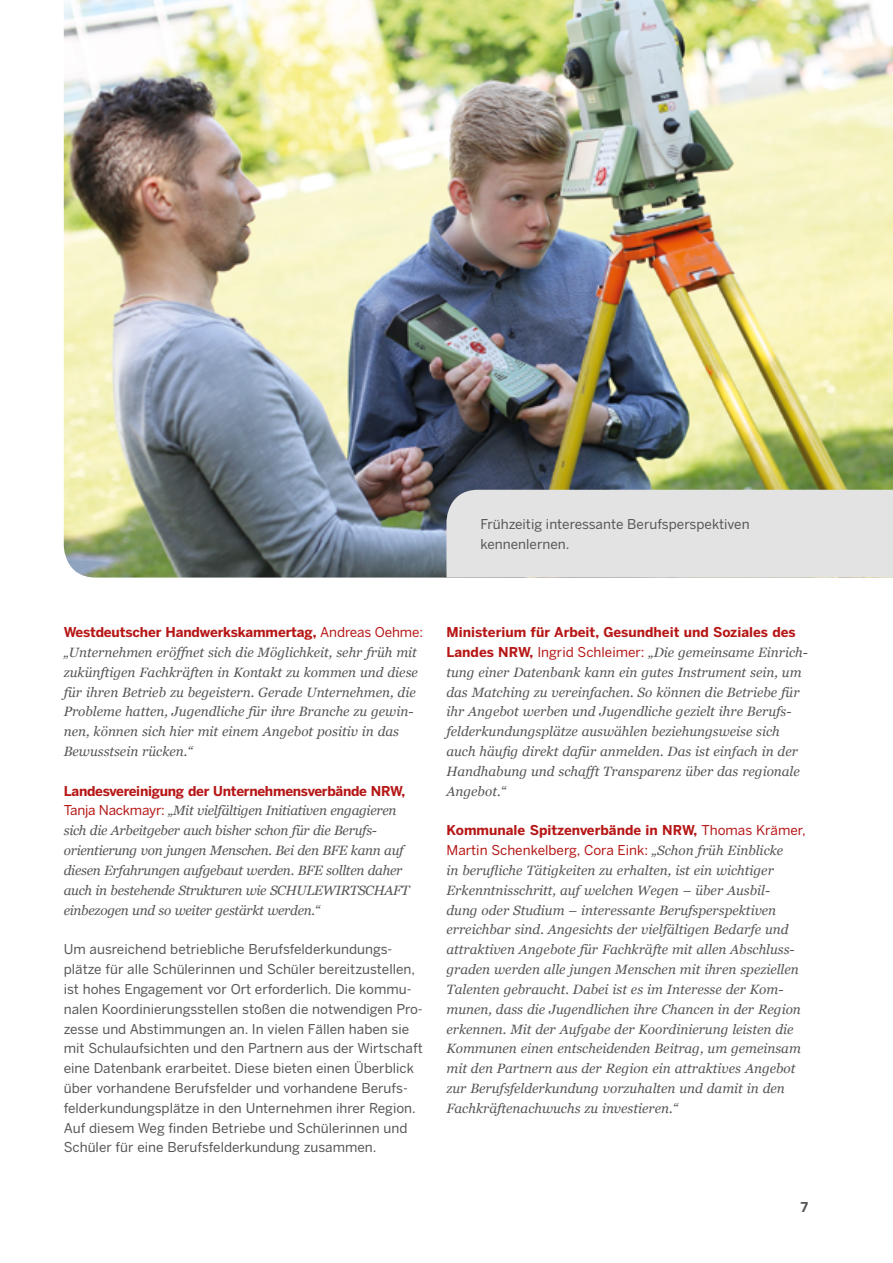
<style>
.page{position:relative;width:893px;height:1263px;background:#fff}
.page>*{position:absolute;margin:0;border:0;box-sizing:border-box;transform-origin:0 0}
.zitate{font:italic 13.5px/19.8px "Georgia";color:#565656}
.bodytext{font:13.5px/19.8px "Benton Sans";color:#565656}
.zitate-2{font:italic 13.5px/19.8px "Georgia";letter-spacing:-.02em;color:#565656}
.zitate-3{font:700 13.5px "Benton Sans";letter-spacing:-.01em;color:#b61716}
.t1{font:700 13.5px "Benton Sans";color:#565656}
.s1{font-weight:400}
.s2{font-family:"Benton Sans";font-weight:700;font-style:normal;color:#b61716}
.s3{font-family:"Benton Sans";font-style:normal;color:#b61716}
</style>
<div class="page">
<img style="left:64px;top:0;width:829px;height:577px">
<div style="left:446px;top:490px;width:447px;height:87px;background:#e3e3e3"></div>
<p class="bodytext" style="left:480px;top:514px;width:271px">Frühzeitig interessante Berufsperspektiven kennenlernen.</p>
<p class="zitate-3" style="left:64px;top:624px;width:361px">Westdeutscher Handwerkskammertag, <span class="s1">Andreas Oehme:</span></p>
<p class="zitate" style="left:64px;top:642px;width:356px">„Unternehmen eröffnet sich die Möglichkeit, sehr früh mit zukünftigen Fachkräften in Kontakt zu kommen und diese für ihren Betrieb zu begeistern. Gerade Unternehmen, die Probleme hatten, Jugendliche für ihre Branche zu gewin&shy;nen, können sich hier mit einem Angebot positiv in das Bewusstsein rücken.“</p>
<p class="zitate-2" style="left:64px;top:780px;width:347px"><span class="s2">Landesvereinigung der Unternehmensverbände NRW, </span><span class="s3">Tanja Nackmayr:</span> „Mit vielfältigen Initiativen engagieren sich die Arbeitgeber auch bisher schon für die Berufs&shy;orientierung von jungen Menschen. Bei den BFE kann auf diesen Erfahrungen aufgebaut werden. BFE sollten daher auch in bestehende Strukturen wie SCHULEWIRTSCHAFT einbezogen und so weiter gestärkt werden.“</p>
<p class="bodytext" style="left:64px;top:939px;width:330px">Um ausreichend betriebliche Berufsfelderkundungs-</p>
<p class="bodytext" style="left:64px;top:959px;width:360px">plätze für alle Schülerinnen und Schüler bereitzustellen, ist hohes Engagement vor Ort erforderlich. Die kommu&shy;nalen Koordinierungsstellen stoßen die notwendigen Pro&shy;zesse und Abstimmungen an. In vielen Fällen haben sie mit Schulaufsichten und den Partnern aus der Wirtschaft eine Datenbank erarbeitet. Diese bieten einen Überblick über vorhandene Berufsfelder und vorhandene Berufs&shy;felderkundungsplätze in den Unternehmen ihrer Region.<br>Auf diesem Weg finden Betriebe und Schülerinnen und Schüler für eine Berufsfelderkundung zusammen.</p>
<p class="zitate" style="left:446px;top:622px;width:363px"><span class="s2">Ministerium für Arbeit, Gesundheit und Soziales des Landes NRW,</span> <span class="s3">Ingrid Schleimer:</span> „Die gemeinsame Einrich&shy;tung einer Datenbank kann ein gutes Instrument sein, um das Matching zu vereinfachen. So können die Betriebe für ihr Angebot werben und Jugendliche gezielt ihre Berufs&shy;felderkundungsplätze auswählen beziehungsweise sich auch häufig direkt dafür anmelden. Das ist einfach in der Handhabung und schafft Transparenz über das regionale Angebot.“</p>
<p class="zitate" style="left:446px;top:820px;width:361px"><span class="s2">Kommunale Spitzenverbände in NRW,</span> <span class="s3">Thomas Krämer, Martin Schenkelberg, Cora Eink:</span> „Schon früh Einblicke<br>in berufliche Tätigkeiten zu erhalten, ist ein wichtiger Erkenntnisschritt, auf welchen Wegen – über Ausbil-<br>dung oder Studium – interessante Berufsperspektiven erreichbar sind. Angesichts der vielfältigen Bedarfe und attraktiven Angebote für Fachkräfte mit allen Abschluss&shy;graden werden alle jungen Menschen mit ihren speziellen Talenten gebraucht. Dabei ist es im Interesse der Kom&shy;munen, dass die Jugendlichen ihre Chancen in der Region erkennen. Mit der Aufgabe der Koordinierung leisten die Kommunen einen entscheidenden Beitrag, um gemeinsam mit den Partnern aus der Region ein attraktives Angebot zur Berufsfelderkundung vorzuhalten und damit in den Fachkräftenachwuchs zu investieren.“</p>
<p class="t1" style="left:801px;top:1199px;width:9px">7</p>
</div>
